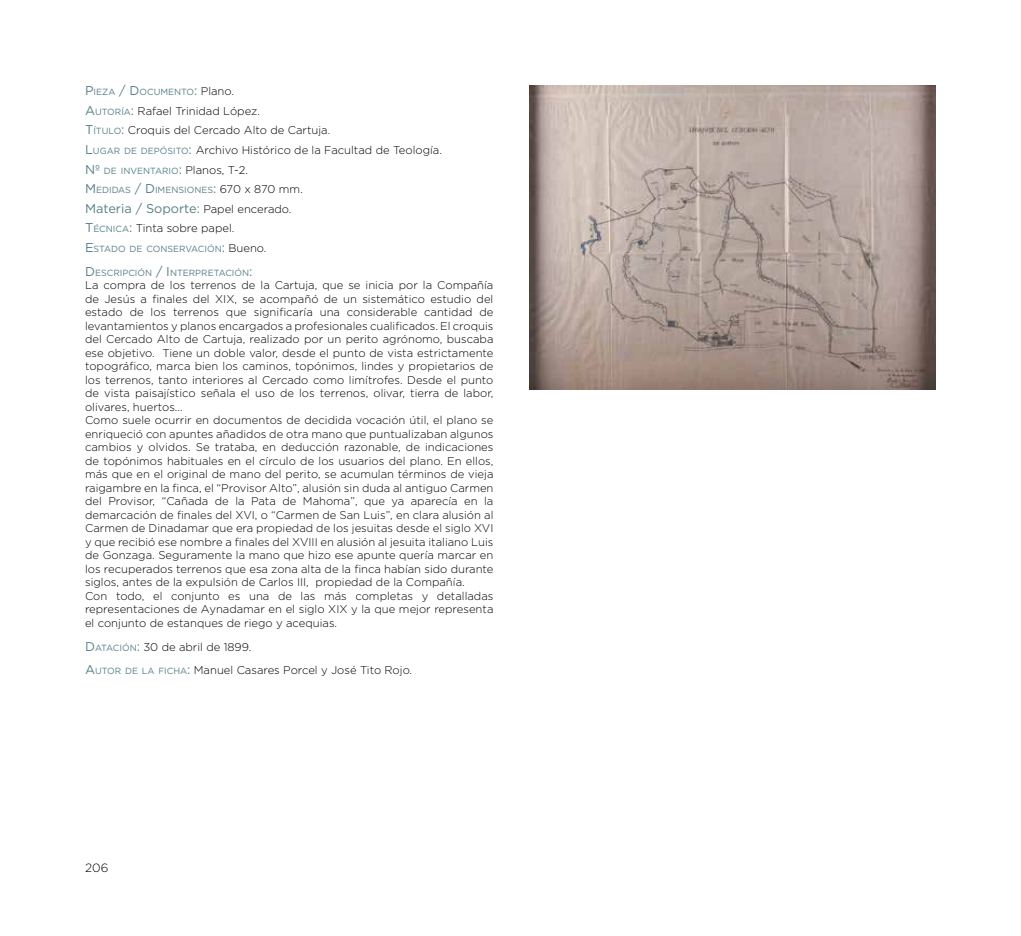
<style>
.page{position:relative;width:1021px;height:936px;background:#fff}
.page>*{position:absolute;margin:0;border:0;box-sizing:border-box;transform-origin:0 0}
.t1{font:12.75px "Gotham";color:#577e88}
.t2{font:300 12px "Gotham";color:#000}
.t3{font:300 11.25px/13.5px "Gotham";color:#000}
.t4{font:8.85px "Gotham";color:#577e88}
.s1{font-size:12.75px}
.s2{font-weight:300;font-size:11.25px;color:#000}
.s3{font-weight:400;font-size:12.75px;color:#577e88}
.s4{font-weight:400;font-size:8.85px;color:#577e88}
</style>
<div class="page">
<img style="left:529px;top:85px;width:406px;height:305px">
<p class="t4" style="left:85px;top:86px;width:150px"><span class="s1">P</span>IEZA <span class="s1">/ D</span>OCUMENTO<span class="s1">:</span> <span class="s2">Plano.</span></p>
<p class="t3" style="left:85px;top:101px;width:358px;line-height:19.5px"><span class="s3">A</span><span class="s4">UTORÍA</span><span class="s3">:</span> Rafael Trinidad López.<br><span class="s3">T</span><span class="s4">ÍTULO</span><span class="s3">:</span> Croquis del Cercado Alto de Cartuja.<br><span class="s3">L</span><span class="s4">UGAR DE DEPÓSITO</span><span class="s3">:</span> Archivo Histórico de la Facultad de Teología.</p>
<p class="t4" style="left:85px;top:165px;width:164px"><span class="s1">Nº</span> DE INVENTARIO<span class="s1">:</span> <span class="s2">Planos, T-2.</span></p>
<p class="t4" style="left:85px;top:184px;width:219px"><span class="s1">M</span> EDIDAS <span class="s1">/ D</span>IMENSIONES<span class="s1">:</span> <span class="s2">670 x 870 mm.</span></p>
<p class="t1" style="left:85px;top:200px;width:208px">Materia / Soporte: <span class="s2">Papel encerado.</span></p>
<p class="t3" style="left:85px;top:221px;width:151px"><span class="s3">T</span><span class="s4">ÉCNICA</span><span class="s3">:</span> Tinta sobre papel.</p>
<p class="t4" style="left:85px;top:243px;width:183px"><span class="s1">E</span>STADO DE CONSERVACIÓN<span class="s1">:</span> <span class="s2">Bueno.</span></p>
<p class="t4" style="left:85px;top:267px;width:169px"><span class="s1">D</span>ESCRIPCIÓN <span class="s1">/ I</span> NTERPRETACIÓN<span class="s1">:</span></p>
<p class="t3" style="left:85px;top:278px;width:410px">La compra de los terrenos de la Cartuja, que se inicia por la Compañía de Jesús a finales del XIX, se acompañó de un sistemático estudio del estado de los terrenos que significaría una considerable cantidad de levantamientos y planos encargados a profesionales cualificados. El croquis del Cercado Alto de Cartuja, realizado por un perito agrónomo, buscaba ese objetivo. Tiene un doble valor, desde el punto de vista estrictamente topográfico, marca bien los caminos, topónimos, lindes y propietarios de los terrenos, tanto interiores al Cercado como limítrofes. Desde el punto de vista paisajístico señala el uso de los terrenos, olivar, tierra de labor, olivares, huertos...<br>Como suele ocurrir en documentos de decidida vocación útil, el plano se enriqueció con apuntes añadidos de otra mano que puntualizaban algunos cambios y olvidos. Se trataba, en deducción razonable, de indicaciones de topónimos habituales en el círculo de los usuarios del plano. En ellos, más que en el original de mano del perito, se acumulan términos de vieja raigambre en la finca, el “Provisor Alto”, alusión sin duda al antiguo Carmen del Provisor, “Cañada de la Pata de Mahoma”, que ya aparecía en la demarcación de finales del XVI, o “Carmen de San Luis”, en clara alusión al Carmen de Dinadamar que era propiedad de los jesuitas desde el siglo XVI y que recibió ese nombre a finales del XVIII en alusión al jesuita italiano Luis de Gonzaga. Seguramente la mano que hizo ese apunte quería marcar en los recuperados terrenos que esa zona alta de la finca habían sido durante siglos, antes de la expulsión de Carlos III, propiedad de la Compañía.<br>Con todo, el conjunto es una de las más completas y detalladas representaciones de Aynadamar en el siglo XIX y la que mejor representa el conjunto de estanques de riego y acequias.</p>
<p class="t3" style="left:85px;top:634px;width:328px;line-height:23.9px"><span class="s3">D</span><span class="s4">ATACIÓN</span><span class="s3">:</span> 30 de abril de 1899.<br><span class="s3">A</span><span class="s4">UTOR DE LA FICHA</span><span class="s3">:</span> Manuel Casares Porcel y José Tito Rojo.</p>
<p class="t2" style="left:85px;top:860px;width:25px">206</p>
</div>
